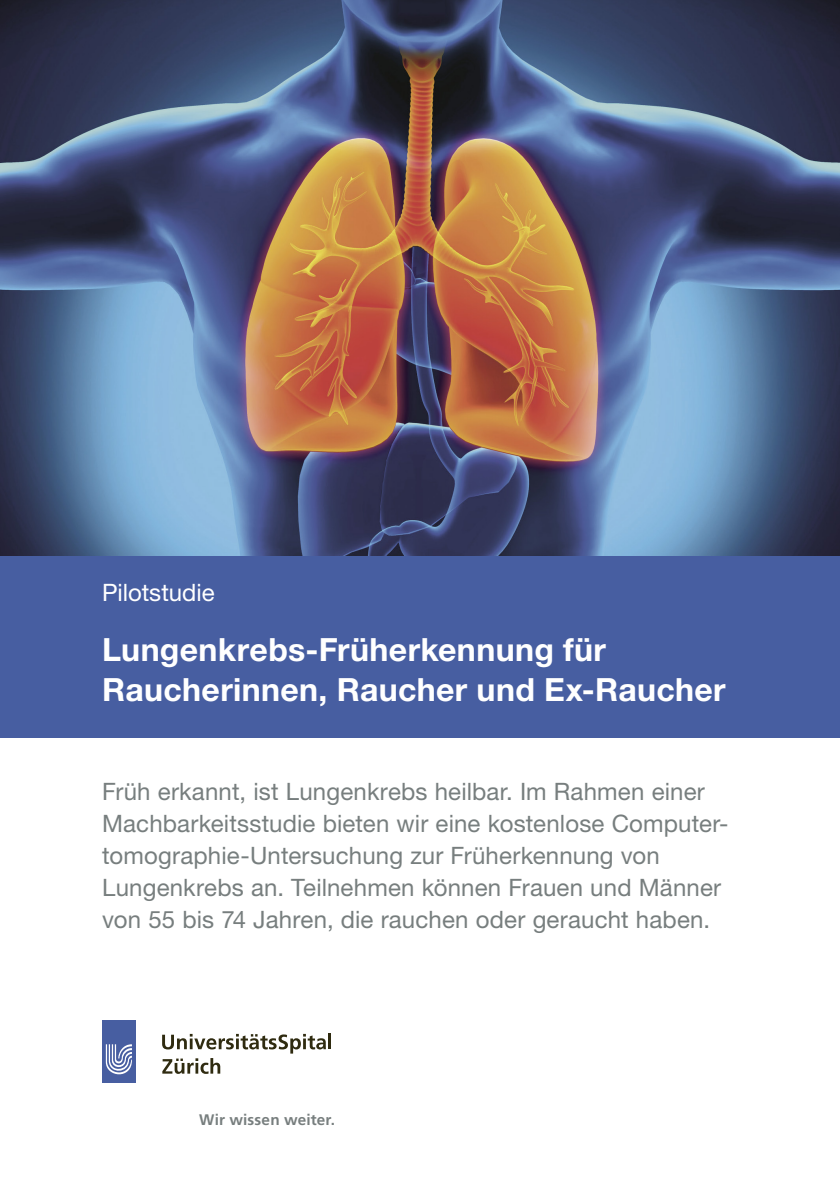
<style>
.page{position:relative;width:840px;height:1191px;background:#fff}
.page>*{position:absolute;margin:0;border:0;box-sizing:border-box;transform-origin:0 0}
.t1{font:700 32px/40px "Helvetica Neue LT Std";letter-spacing:.01em;color:#fff}
.t2{font:24px/32px "Helvetica Neue LT Std";letter-spacing:.005em;color:#777e7e}
.t3{font:24px "Helvetica Neue LT Std";color:#fff}
.t4{font:700 15.2px "Frutiger LT Std";letter-spacing:.005em;color:#777e7e}
</style>
<div class="page">
<div style="left:0;top:556px;width:839px;height:181px;background:#475ea1"></div>
<img style="left:0;top:0;width:839px;height:556px">
<div style="left:102px;top:1020px;width:34px;height:62px;background:#475ea1"></div>
<svg style="left:106px;top:1044px;width:26px;height:31px"></svg>
<svg style="left:162px;top:1034px;width:164px;height:39px"></svg>
<hr style="left:328px;top:1033px;width:3px;height:16px;background:#2f2b10">
<p class="t3" style="left:102px;top:578px;width:114px">Pilotstudie</p>
<h1 class="t1" style="left:102px;top:629px;width:624px">Lungenkrebs-Früherkennung für<br>Raucherinnen, Raucher und Ex-Raucher</h1>
<p class="t2" style="left:102px;top:775px;width:627px">Früh erkannt, ist Lungenkrebs heilbar. Im Rahmen einer Machbarkeitsstudie bieten wir eine kostenlose Computer&shy;tomographie-Untersuchung zur Früherkennung von Lungenkrebs an. Teilnehmen können Frauen und Männer von 55 bis 74 Jahren, die rauchen oder geraucht haben.</p>
<p class="t4" style="left:199px;top:1111px;width:137px">Wir wissen weiter.</p>
</div>
